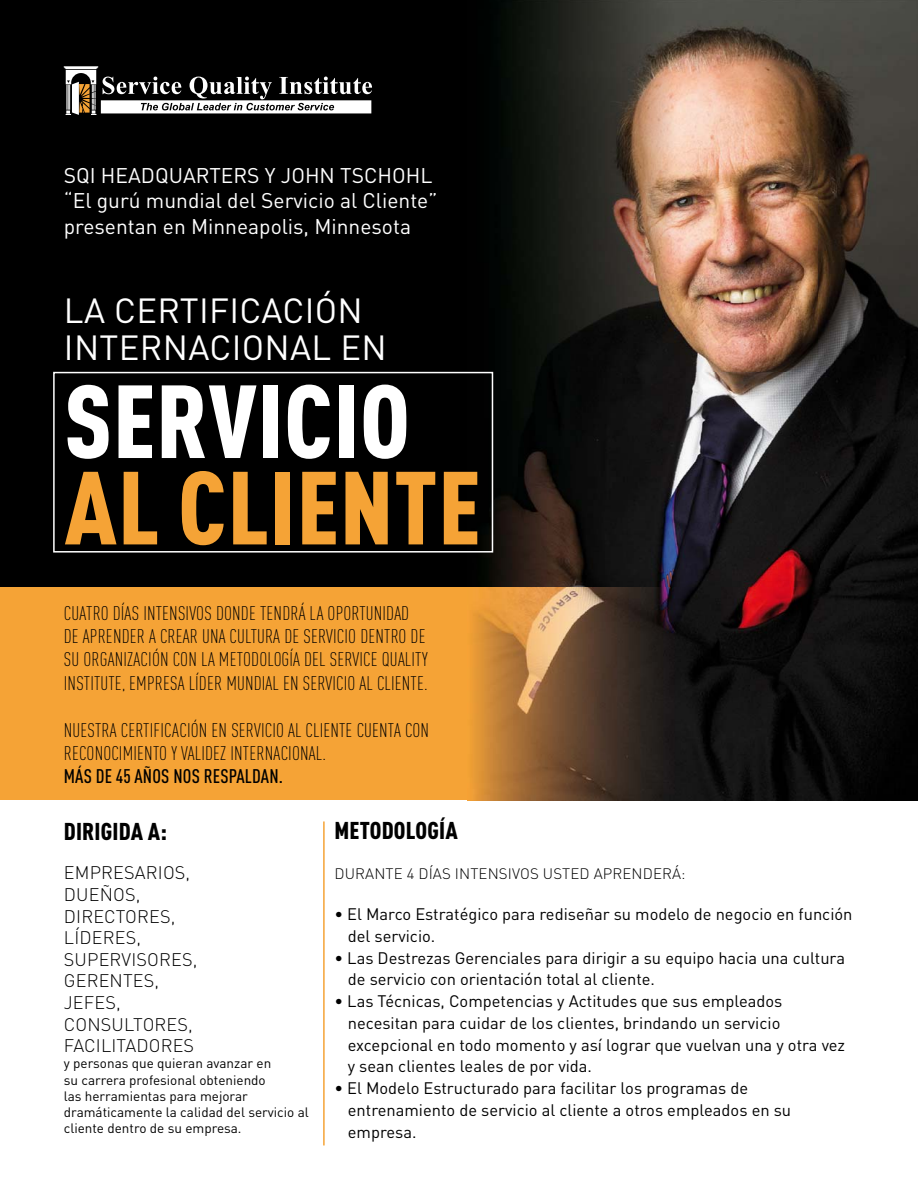
<style>
.page{position:relative;width:918px;height:1188px;background:#fff}
.page>*{position:absolute;margin:0;border:0;box-sizing:border-box;transform-origin:0 0}
.t1{font:900 condensed 102px "DIN Pro";letter-spacing:.01em;color:#f5a336}
.t2{font:900 condensed 102px "DIN Pro";letter-spacing:.01em;color:#fff}
.t3{font:34.5px/36.9px "DIN Pro";letter-spacing:.01em;color:#fff}
.t4{font:900 condensed 24px "DIN Pro";letter-spacing:.01em;color:#000}
.t5{font:21px/25.2px "DIN Pro";color:#fff}
.t6{font:300 condensed 19.5px/23.4px "DIN Pro";letter-spacing:.01em;color:#000}
.t7{font:500 condensed 19.5px "DIN Pro";letter-spacing:.01em;color:#000}
.t8{font:300 18px/21.6px "DIN Pro";letter-spacing:.01em;color:#000}
.t9{font:16.5px/21.8px "DIN Pro";color:#000}
.t10{font:300 15px "DIN Pro";letter-spacing:.01em;color:#000}
.t11{font:13.5px/16.2px "DIN Pro";color:#000}
</style>
<div class="page">
<div style="left:0;top:0;width:918px;height:595px;background:#000"></div>
<div style="left:0;top:588px;width:918px;height:212px;background:#f5a336"></div>
<img style="left:468px;top:0;width:450px;height:800px">
<svg style="left:64px;top:66px;width:308px;height:49px"></svg>
<hr style="left:323px;top:821px;width:2px;height:324px;background:#f5a336">
<div style="left:53px;top:372px;width:440px;height:181px;border:2px solid #fff"></div>
<p class="t5" style="left:64px;top:166px;width:375px">SQI HEADQUARTERS Y JOHN TSCHOHL “El gurú mundial del Servicio al Cliente” presentan en Minneapolis, Minnesota</p>
<h2 class="t3" style="left:64px;top:296px;width:324px">LA CERTIFICACIÓN<br>INTERNACIONAL EN</h2>
<h1 class="t2" style="left:64px;top:385px;width:347px">SERVICIO</h1>
<h1 class="t1" style="left:64px;top:472px;width:418px">AL CLIENTE</h1>
<p class="t6" style="left:64px;top:603px;width:366px">CUATRO DÍAS INTENSIVOS DONDE TENDRÁ LA OPORTUNIDAD DE APRENDER A CREAR UNA CULTURA DE SERVICIO DENTRO DE SU ORGANIZACIÓN CON LA METODOLOGÍA DEL SERVICE QUALITY INSTITUTE, EMPRESA LÍDER MUNDIAL EN SERVICIO AL CLIENTE.</p>
<p class="t6" style="left:64px;top:720px;width:367px">NUESTRA CERTIFICACIÓN EN SERVICIO AL CLIENTE CUENTA CON<br>RECONOCIMIENTO Y VALIDEZ INTERNACIONAL.</p>
<p class="t7" style="left:64px;top:769px;width:221px">MÁS DE 45 AÑOS NOS RESPALDAN.</p>
<h3 class="t4" style="left:64px;top:823px;width:105px">DIRIGIDA A:</h3>
<p class="t8" style="left:64px;top:864px;width:135px">EMPRESARIOS,<br>DUEÑOS,<br>DIRECTORES,<br>LÍDERES,<br>SUPERVISORES,<br>GERENTES,<br>JEFES,<br>CONSULTORES,<br>FACILITADORES</p>
<p class="t11" style="left:64px;top:1057px;width:247px">y personas que quieran avanzar en<br>su carrera profesional obteniendo<br>las herramientas para mejorar dramáticamente la calidad del servicio al cliente dentro de su empresa.</p>
<h3 class="t4" style="left:334px;top:822px;width:125px">METODOLOGÍA</h3>
<p class="t10" style="left:334px;top:868px;width:353px">DURANTE 4 DÍAS INTENSIVOS USTED APRENDERÁ:</p>
<p class="t9" style="left:348px;top:905px;width:506px;text-indent:-14px">• El Marco Estratégico para rediseñar su modelo de negocio en función del servicio.</p>
<p class="t9" style="left:348px;top:949px;width:499px;text-indent:-14px">• Las Destrezas Gerenciales para dirigir a su equipo hacia una cultura de servicio con orientación total al cliente.</p>
<p class="t9" style="left:348px;top:992px;width:499px;text-indent:-14px">• Las Técnicas, Competencias y Actitudes que sus empleados necesitan para cuidar de los clientes, brindando un servicio excepcional en todo momento y así lograr que vuelvan una y otra vez y sean clientes leales de por vida.</p>
<p class="t9" style="left:348px;top:1079px;width:445px;text-indent:-14px">• El Modelo Estructurado para facilitar los programas de entrenamiento de servicio al cliente a otros empleados en su empresa.</p>
</div>
